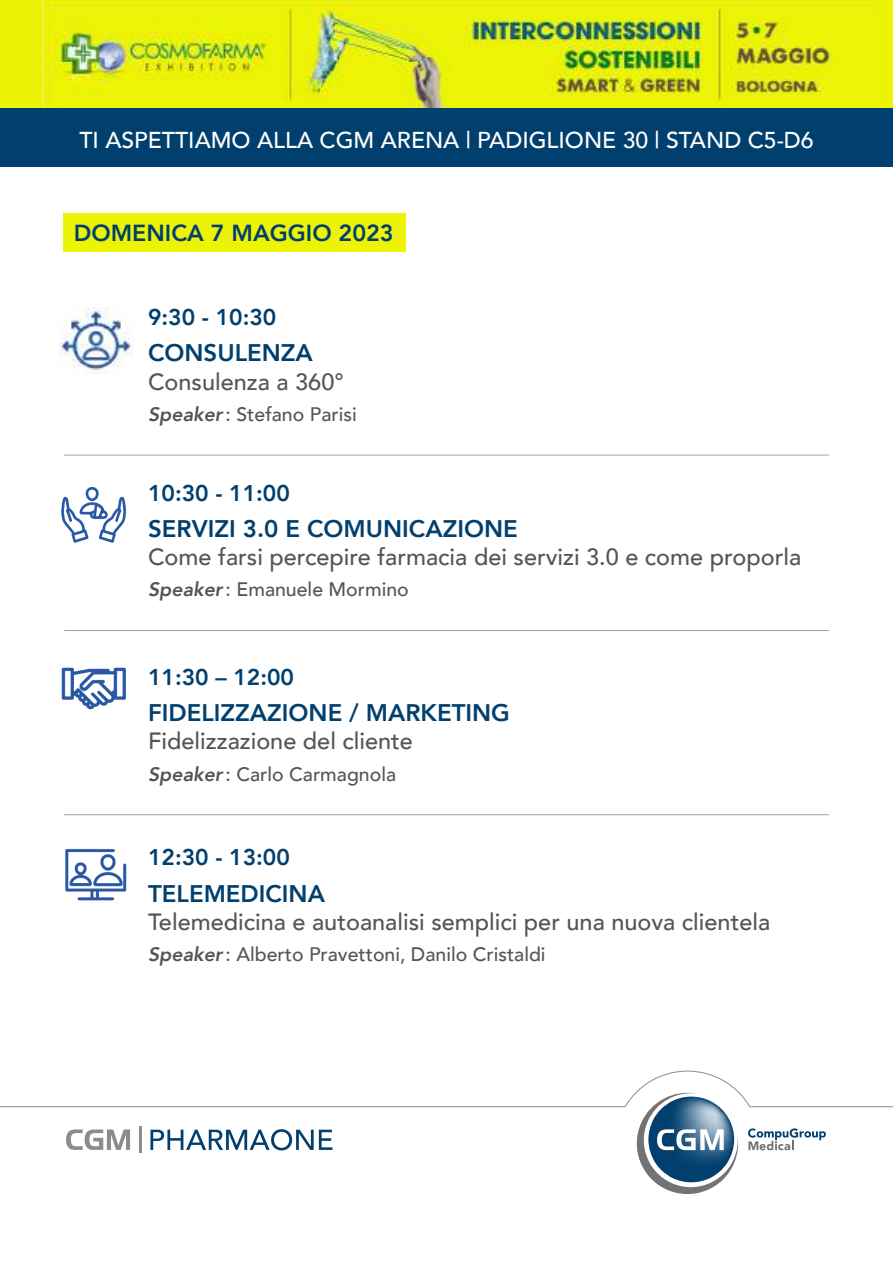
<style>
.page{position:relative;width:893px;height:1263px;background:#fff}
.page>*{position:absolute;margin:0;border:0;box-sizing:border-box;transform-origin:0 0}
.t1{font:800 24px "Avenir";color:#003f6e}
.t2{font:500 23.55px "Avenir";color:#555}
.t3{font:800 23.25px "Avenir";color:#003f6e}
.t4{font:500 22.95px "Avenir";color:#fff}
.t5{font:800 22.8px "Avenir";color:#003f6e}
.t6{font:500 19.5px "Avenir";color:#555}
.s1{font-weight:800;font-style:italic}
</style>
<div class="page">
<div style="left:0;top:0;width:893px;height:109px;background:#edf305"></div>
<svg style="left:0;top:1070px;width:893px;height:124px"></svg>
<hr style="left:139px;top:1126px;width:2px;height:27px;background:#8b8c8f">
<img style="left:43px;top:0;width:831px;height:108px">
<div style="left:0;top:108px;width:893px;height:58px;background:#003f6e"></div>
<div style="left:63px;top:213px;width:342px;height:38px;background:#edf305"></div>
<img style="left:65px;top:848px;width:62px;height:53px">
<img style="left:60px;top:307px;width:73px;height:67px">
<hr style="left:64px;top:630px;width:765px;height:1px;background:#9f9f9f">
<hr style="left:64px;top:814px;width:765px;height:1px;background:#9f9f9f">
<img style="left:61px;top:486px;width:66px;height:57px">
<hr style="left:64px;top:455px;width:765px;height:1px;background:#9f9f9f">
<img style="left:61px;top:667px;width:65px;height:43px">
<p class="t4" style="left:79px;top:120px;width:736px">TI ASPETTIAMO ALLA CGM ARENA | PADIGLIONE 30 | STAND C5-D6</p>
<p class="t3" style="left:74px;top:215px;width:321px">DOMENICA 7 MAGGIO 2023</p>
<p class="t5" style="left:148px;top:300px;width:130px">9:30 - 10:30</p>
<p class="t1" style="left:148px;top:334px;width:166px">CONSULENZA</p>
<p class="t2" style="left:148px;top:361px;width:197px">Consulenza a 360°</p>
<p class="t6" style="left:148px;top:397px;width:210px"><span class="s1">Speaker</span> : Stefano Parisi</p>
<p class="t5" style="left:148px;top:475px;width:143px">10:30 - 11:00</p>
<p class="t1" style="left:148px;top:510px;width:371px">SERVIZI 3.0 E COMUNICAZIONE</p>
<p class="t2" style="left:148px;top:537px;width:655px">Come farsi percepire farmacia dei servizi 3.0 e come proporla</p>
<p class="t6" style="left:148px;top:573px;width:262px"><span class="s1">Speaker</span> : Emanuele Mormino</p>
<p class="t5" style="left:148px;top:659px;width:147px">11:30 – 12:00</p>
<p class="t1" style="left:148px;top:694px;width:363px">FIDELIZZAZIONE / MARKETING</p>
<p class="t2" style="left:148px;top:721px;width:266px">Fidelizzazione del cliente</p>
<p class="t6" style="left:148px;top:757px;width:250px"><span class="s1">Speaker</span> : Carlo Carmagnola</p>
<p class="t5" style="left:148px;top:840px;width:143px">12:30 - 13:00</p>
<p class="t1" style="left:148px;top:874px;width:178px">TELEMEDICINA</p>
<p class="t2" style="left:148px;top:901px;width:624px">Telemedicina e autoanalisi semplici per una nuova clientela</p>
<p class="t6" style="left:148px;top:937px;width:399px"><span class="s1">Speaker</span> : Alberto Pravettoni, Danilo Cristaldi</p>
</div>
